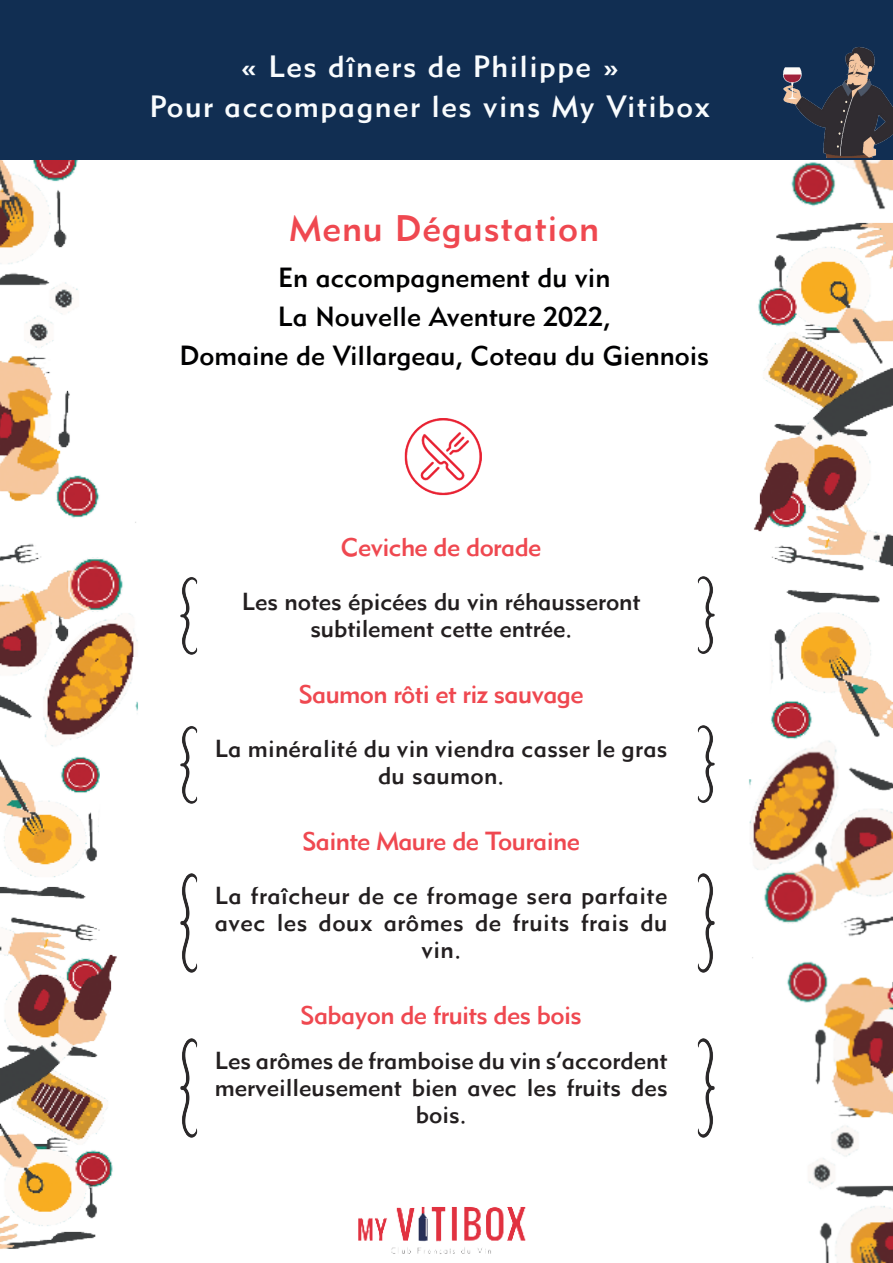
<style>
.page{position:relative;width:893px;height:1263px;background:#fff}
.page>*{position:absolute;margin:0;border:0;box-sizing:border-box;transform-origin:0 0}
.t1{font:36px "Metro Medium LT Two";letter-spacing:.025em;color:#ef4850}
.t2{font:30px/40.5px "Metro Medium LT Two";letter-spacing:.05em;color:#f9fcfe;text-align:center}
.t3{font:27px/39px "Metro Medium LT Two";color:#000001;text-align:center}
.t4{font:25.5px "Metro Medium LT Two";letter-spacing:-.025em;color:#ef4850}
.t5{font:24px/27px "Metro Medium LT Two";color:#231f20;text-align:center}
.t6{font:24px/27px "Metro Medium LT Two";letter-spacing:.02em;color:#231f20;text-align:center}
</style>
<div class="page">
<img style="left:358px;top:1207px;width:168px;height:47px">
<img style="left:404px;top:418px;width:78px;height:78px">
<img style="left:0;top:810px;width:117px;height:439px">
<img style="left:0;top:159px;width:154px;height:651px">
<img style="left:753px;top:258px;width:139px;height:396px">
<img style="left:688px;top:159px;width:205px;height:99px">
<img style="left:749px;top:654px;width:144px;height:609px">
<div style="left:112px;top:198px;width:67px;height:321px;background:#fff"></div>
<div style="left:133px;top:657px;width:33px;height:45px;background:#fff"></div>
<div style="left:723px;top:735px;width:34px;height:44px;background:#fff"></div>
<div style="left:747px;top:579px;width:24px;height:144px;background:#fff"></div>
<div style="left:0;top:0;width:893px;height:159px;background:#112e52"></div>
<svg style="left:783px;top:47px;width:110px;height:111px"></svg>
<svg style="left:97px;top:766px;width:37px;height:151px"></svg>
<svg style="left:749px;top:969px;width:33px;height:294px"></svg>
<img style="left:180px;top:1038px;width:18px;height:99px">
<img style="left:697px;top:1038px;width:18px;height:99px">
<img style="left:180px;top:873px;width:18px;height:100px">
<img style="left:697px;top:873px;width:18px;height:100px">
<img style="left:180px;top:726px;width:18px;height:77px">
<img style="left:697px;top:725px;width:18px;height:78px">
<img style="left:180px;top:577px;width:18px;height:78px">
<img style="left:697px;top:576px;width:18px;height:78px">
<p class="t2" style="left:149px;top:46px;width:562px">« Les dîners de Philippe »<br>Pour accompagner les vins My Vitibox</p>
<h1 class="t1" style="left:290px;top:206px;width:311px">Menu Dégustation</h1>
<p class="t3" style="left:179px;top:258px;width:531px">En accompagnement du vin<br>La Nouvelle Aventure 2022,<br>Domaine de Villargeau, Coteau du Giennois</p>
<p class="t4" style="left:341px;top:531px;width:202px">Ceviche de dorade</p>
<p class="t5" style="left:242px;top:588px;width:400px">Les notes épicées du vin réhausseront subtilement cette entrée.</p>
<p class="t4" style="left:299px;top:678px;width:286px">Saumon rôti et riz sauvage</p>
<p class="t5" style="left:215px;top:735px;width:454px">La minéralité du vin viendra casser le gras du saumon.</p>
<p class="t4" style="left:302px;top:825px;width:279px">Sainte Maure de Touraine</p>
<p class="t6" style="left:215px;top:882px;width:454px">La fraîcheur de ce fromage sera parfaite avec les doux arômes de fruits frais du vin.</p>
<p class="t4" style="left:301px;top:999px;width:283px">Sabayon de fruits des bois</p>
<p class="t5" style="left:215px;top:1047px;width:454px">Les arômes de framboise du vin s’accordent merveilleusement bien avec les fruits des bois.</p>
</div>
